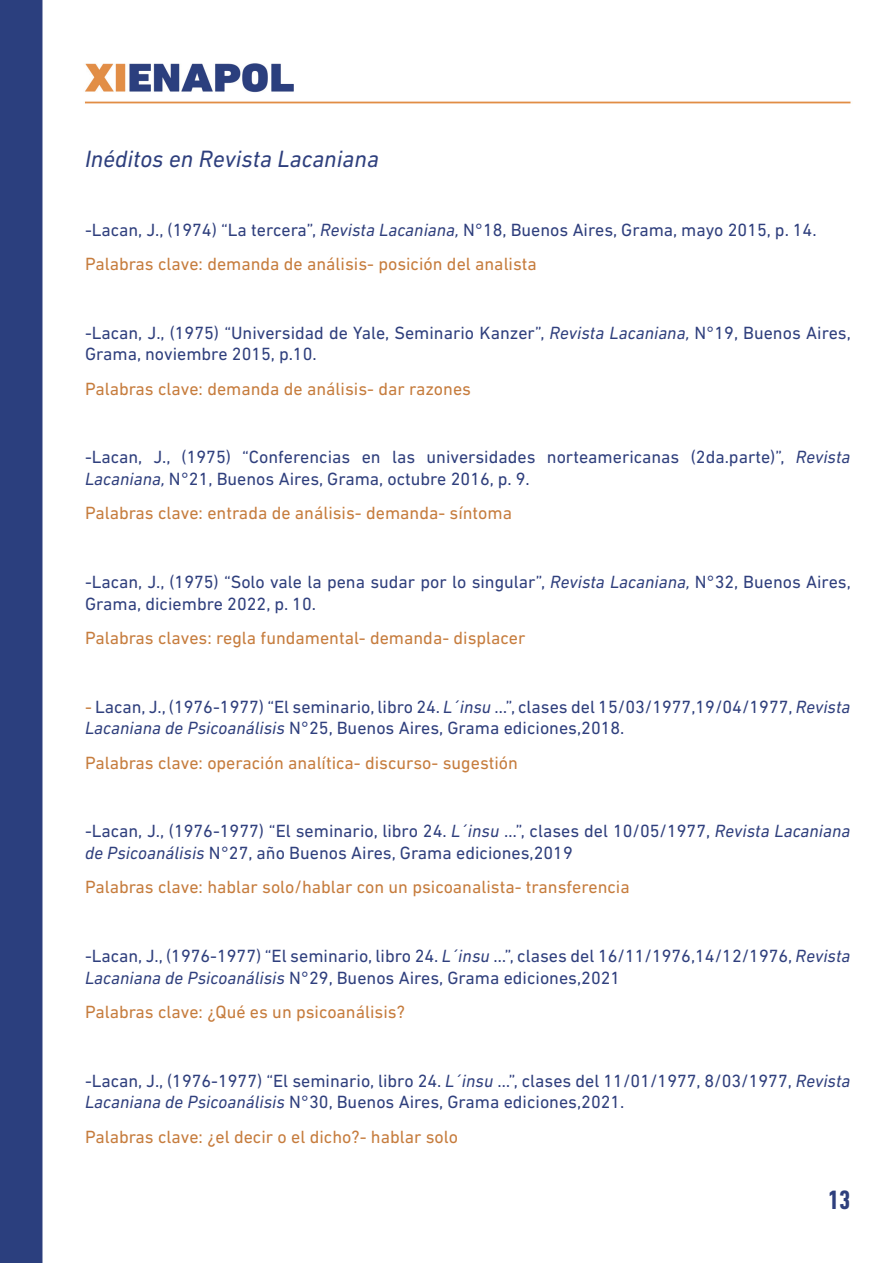
<style>
.page{position:relative;width:893px;height:1263px;background:#fff}
.page>*{position:absolute;margin:0;border:0;box-sizing:border-box;transform-origin:0 0}
.t1{font:700 condensed 27px "DIN Next LT Pro";color:#2e3f7d}
.t2{font:italic 24px "DIN Next LT Pro";color:#2e3f7d}
.t3{font:18px/21.6px "DIN Next LT Pro";color:#2f3f7d}
.t4{font:18px "DIN Next LT Pro";color:#c67c3d}
.s1{font-style:italic}
.s2{color:#c67c3d}
</style>
<div class="page">
<img style="left:0;top:0;width:851px;height:1263px">
<h2 class="t2" style="left:85px;top:145px;width:295px">Inéditos en Revista Lacaniana</h2>
<p class="t3" style="left:85px;top:212px;width:733px;line-height:34.3px">-Lacan, J., (1974) “La tercera”, <span class="s1">Revista Lacaniana,</span> N°18, Buenos Aires, Grama, mayo 2015, p. 14.<br><span class="s2">Palabras clave: demanda de análisis- posición del analista</span></p>
<p class="t3" style="left:85px;top:321px;width:767px">-Lacan, J., (1975) “Universidad de Yale, Seminario Kanzer”, <span class="s1">Revista Lacaniana,</span> N°19, Buenos Aires,<br>Grama, noviembre 2015, p.10.</p>
<p class="t4" style="left:85px;top:378px;width:388px">Palabras clave: demanda de análisis- dar razones</p>
<p class="t3" style="left:85px;top:446px;width:767px">-Lacan, J., (1975) “Conferencias en las universidades norteamericanas (2da.parte)”, <span class="s1">Revista<br>Lacaniana,</span> N°21, Buenos Aires, Grama, octubre 2016, p. 9.</p>
<p class="t4" style="left:85px;top:503px;width:429px">Palabras clave: entrada de análisis- demanda- síntoma</p>
<p class="t3" style="left:85px;top:571px;width:767px">-Lacan, J., (1975) “Solo vale la pena sudar por lo singular”, <span class="s1">Revista Lacaniana,</span> N°32, Buenos Aires,<br>Grama, diciembre 2022, p. 10.</p>
<p class="t4" style="left:85px;top:627px;width:442px">Palabras claves: regla fundamental- demanda- displacer</p>
<p class="t3" style="left:85px;top:695px;width:767px"><span class="s2">-</span> Lacan, J., (1976-1977) “El seminario, libro 24. <span class="s1">L´insu</span> …”, clases del 15/03/1977,19/04/1977, <span class="s1">Revista<br>Lacaniana de Psicoanálisis</span> N°25, Buenos Aires, Grama ediciones,2018.</p>
<p class="t4" style="left:85px;top:752px;width:434px">Palabras clave: operación analítica- discurso- sugestión</p>
<p class="t3" style="left:85px;top:820px;width:767px">-Lacan, J., (1976-1977) “El seminario, libro 24. <span class="s1">L´insu</span> …”, clases del 10/05/1977, <span class="s1">Revista Lacaniana de Psicoanálisis</span> N°27, año Buenos Aires, Grama ediciones,2019</p>
<p class="t4" style="left:85px;top:877px;width:546px">Palabras clave: hablar solo/hablar con un psicoanalista- transferencia</p>
<p class="t3" style="left:85px;top:945px;width:767px">-Lacan, J., (1976-1977) “El seminario, libro 24. <span class="s1">L´insu</span> …”, clases del 16/11/1976,14/12/1976, <span class="s1">Revista<br>Lacaniana de Psicoanálisis</span> N°29, Buenos Aires, Grama ediciones,2021</p>
<p class="t4" style="left:85px;top:1001px;width:321px">Palabras clave: ¿Qué es un psicoanálisis?</p>
<p class="t3" style="left:85px;top:1069px;width:767px">-Lacan, J., (1976-1977) “El seminario, libro 24. <span class="s1">L´insu</span> …”, clases del 11/01/1977, 8/03/1977, <span class="s1">Revista<br>Lacaniana de Psicoanálisis</span> N°30, Buenos Aires, Grama ediciones,2021.</p>
<p class="t4" style="left:85px;top:1126px;width:375px">Palabras clave: ¿el decir o el dicho?- hablar solo</p>
<h1 class="t1" style="left:828px;top:1184px;width:24px">13</h1>
</div>
